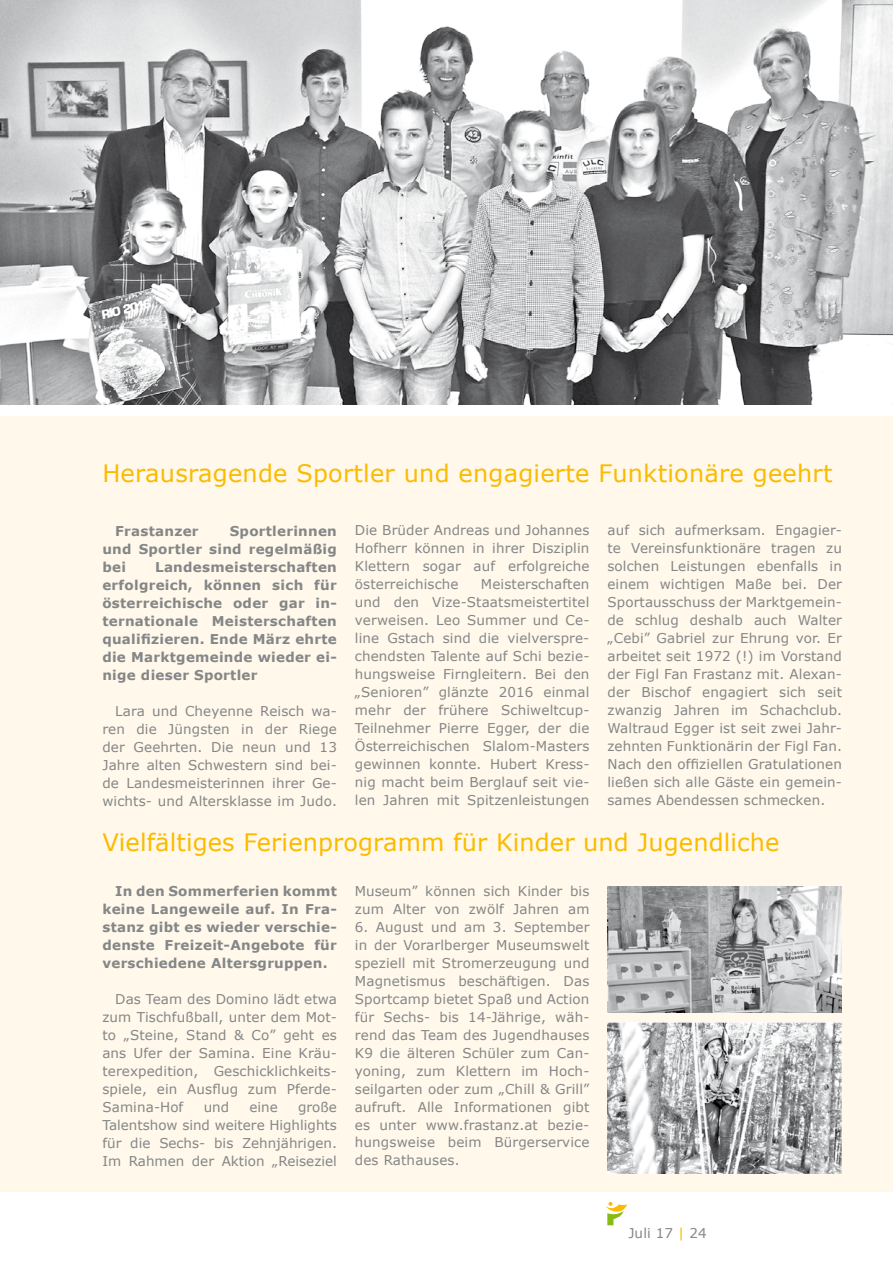
<style>
.page{position:relative;width:893px;height:1263px;background:#fff}
.page>*{position:absolute;margin:0;border:0;box-sizing:border-box;transform-origin:0 0}
.t1{font:24px "Verdana";letter-spacing:.005em;color:#fabb00}
.t2{font:13.5px/18px "Verdana";letter-spacing:.01em;color:#848687;text-align:justify}
.t3{font:700 13.5px/18px "Verdana";letter-spacing:.02em;color:#848687;text-align:justify}
.s1{color:#fabb00}
</style>
<div class="page">
<svg style="left:606px;top:1202px;width:21px;height:24px"></svg>
<div style="left:0;top:416px;width:893px;height:774px;background:#fff8eb"></div>
<img style="left:0;top:0;width:893px;height:404px">
<img style="left:607px;top:886px;width:235px;height:126px">
<img style="left:607px;top:1022px;width:235px;height:152px">
<h1 class="t1" style="left:102px;top:458px;width:732px">Herausragende Sportler und engagierte Funktionäre geehrt</h1>
<p class="t3" style="left:102px;top:522px;width:236px;text-indent:127px">Sportlerinnen und Sportler sind regelmäßig bei</p>
<p class="t3" style="left:115px;top:522px;width:85px">Frastanzer</p>
<p class="t3" style="left:102px;top:558px;width:236px;text-indent:53px">Landesmeisterschaften erfolgreich, können sich für österreichische oder gar in&shy;ternationale Meisterschaften qualifizieren. Ende März ehrte die Marktgemeinde wieder ei&shy;nige dieser Sportler</p>
<p class="t2" style="left:102px;top:702px;width:236px;text-indent:13px">Lara und Cheyenne Reisch wa&shy;ren die Jüngsten in der Riege der Geehrten. Die neun und 13<br>Jahre alten Schwestern sind bei&shy;de Landesmeisterinnen ihrer Ge&shy;wichts- und Altersklasse im Judo.</p>
<p class="t2" style="left:355px;top:522px;width:236px">Die Brüder Andreas und Johannes Hofherr können in ihrer Disziplin Klettern sogar auf erfolgreiche österreichische</p>
<p class="t2" style="left:355px;top:576px;width:236px;text-indent:126px">Meisterschaften und den Vize-Staatsmeistertitel verweisen. Leo Summer und Ce&shy;line Gstach sind die vielverspre&shy;chendsten Talente auf Schi bezie&shy;hungsweise Firngleitern. Bei den „Senioren” glänzte 2016 einmal mehr der frühere Schiweltcup-Teilnehmer Pierre Egger, der die Österreichischen Slalom-Masters gewinnen konnte. Hubert Kress&shy;nig macht beim Berglauf seit vie&shy;len Jahren mit Spitzenleistungen</p>
<p class="t2" style="left:607px;top:522px;width:236px">auf sich aufmerksam. Engagier&shy;te Vereinsfunktionäre tragen zu solchen Leistungen ebenfalls in einem wichtigen Maße bei. Der Sportausschuss der Marktgemein&shy;de schlug deshalb auch Walter „Cebi” Gabriel zur Ehrung vor. Er arbeitet seit 1972 (!) im Vorstand der Figl Fan Frastanz mit. Alexan&shy;der Bischof engagiert sich seit zwanzig Jahren im Schachclub.<br>Waltraud Egger ist seit zwei Jahr&shy;zehnten Funktionärin der Figl Fan.<br>Nach den offiziellen Gratulationen ließen sich alle Gäste ein gemein&shy;sames Abendessen schmecken.</p>
<h1 class="t1" style="left:102px;top:827px;width:678px">Vielfältiges Ferienprogramm für Kinder und Jugendliche</h1>
<p class="t3" style="left:102px;top:882px;width:236px;text-indent:13px">In den Sommerferien kommt keine Langeweile auf. In Fra&shy;stanz gibt es wieder verschie&shy;denste Freizeit-Angebote für verschiedene Altersgruppen.</p>
<p class="t2" style="left:102px;top:990px;width:236px;text-align:left;text-indent:13px">Das Team des Domino lädt etwa zum Tischfußball, unter dem Mot&shy;to „Steine, Stand &amp; Co” geht es ans Ufer der Samina. Eine Kräu&shy;terexpedition, Geschicklichkeits&shy;spiele, ein Ausflug zum Pferde-<br>Samina-Hof</p>
<p class="t2" style="left:102px;top:1098px;width:236px;text-indent:196px">große Talentshow sind weitere Highlights für die Sechs- bis Zehnjährigen.<br>Im Rahmen der Aktion „Reiseziel</p>
<p class="t2" style="left:204px;top:1098px;width:27px">und</p>
<p class="t2" style="left:249px;top:1098px;width:30px">eine</p>
<p class="t2" style="left:355px;top:882px;width:236px">Museum” können sich Kinder bis zum Alter von zwölf Jahren am</p>
<p class="t2" style="left:355px;top:918px;width:236px">6. August und am 3. September in der Vorarlberger Museumswelt speziell mit Stromerzeugung und Magnetismus beschäftigen. Das Sportcamp bietet Spaß und Action für Sechs- bis 14-Jährige, wäh&shy;rend das Team des Jugendhauses K9 die älteren Schüler zum Can&shy;yoning, zum Klettern im Hoch&shy;seilgarten oder zum „Chill &amp; Grill” aufruft. Alle Informationen gibt es unter www.frastanz.at bezie&shy;hungsweise beim Bürgerservice des Rathauses.</p>
<p class="t2" style="left:628px;top:1224px;width:80px">Juli 17 <span class="s1">|</span> 24</p>
</div>
